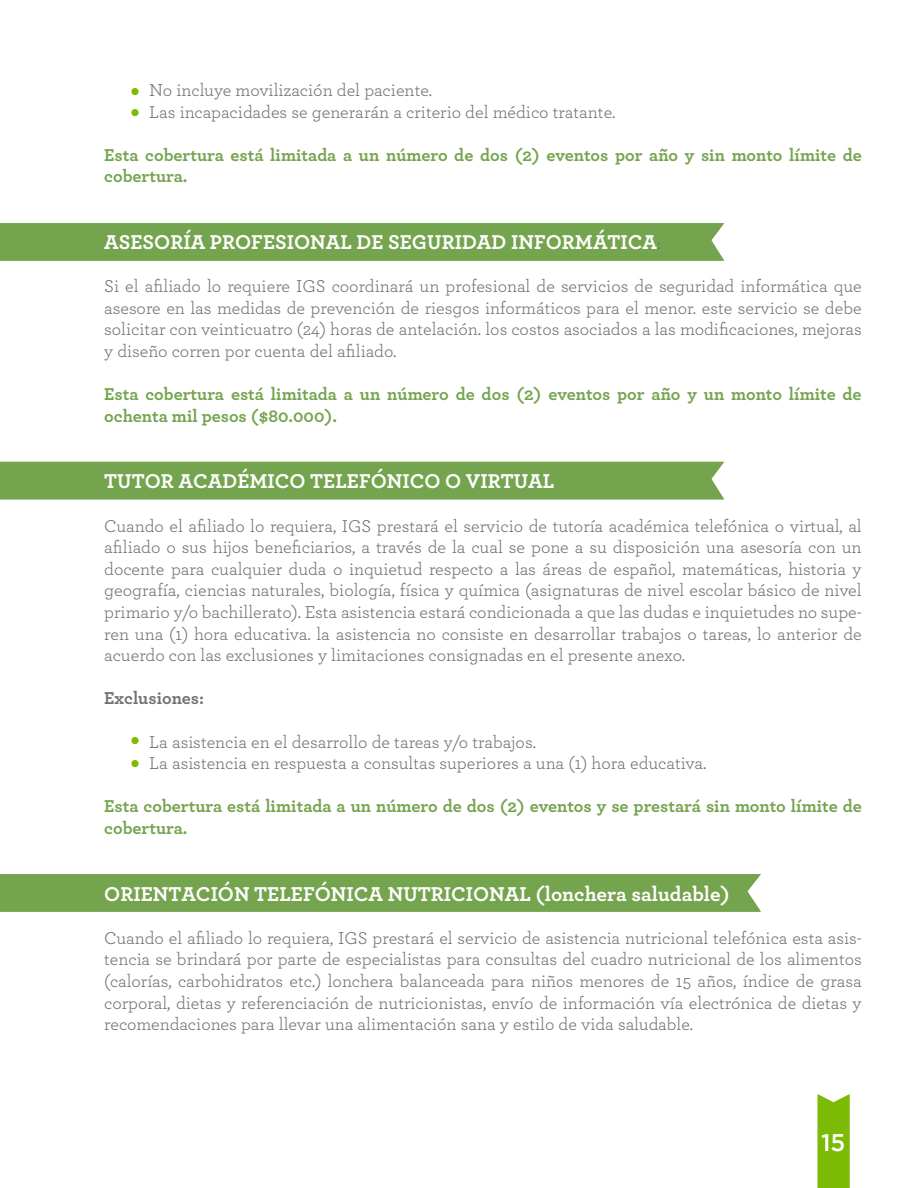
<style>
.page{position:relative;width:918px;height:1188px;background:#fff}
.page>*{position:absolute;margin:0;border:0;box-sizing:border-box;transform-origin:0 0}
.t1{font:500 24px "Gotham";color:#fff}
.t2{font:700 21px "Archer";color:#fff}
.t3{font:18px/21.6px "Archer";color:#727276;text-align:justify}
.t4{font:700 18px/21.6px "Archer";color:#75a44f}
.t5{font:700 18px "Archer";color:#727276}
.s1{font-weight:400;font-size:18px;color:#727276}
</style>
<div class="page">
<div style="left:818px;top:1094px;width:31px;height:94px;background:#7bba05"></div>
<div style="left:0;top:223px;width:724px;height:38px;background:#75a44f"></div>
<div style="left:0;top:462px;width:724px;height:37px;background:#75a44f"></div>
<div style="left:0;top:874px;width:761px;height:38px;background:#75a44f"></div>
<p class="t3" style="left:149px;top:78px;width:468px">No incluye movilización del paciente.<br>Las incapacidades se generarán a criterio del médico tratante.</p>
<p class="t4" style="left:104px;top:143px;width:759px">Esta cobertura está limitada a un número de dos (2) eventos por año y sin monto límite de cobertura.</p>
<p class="t2" style="left:104px;top:226px;width:558px">ASESORÍA PROFESIONAL DE SEGURIDAD INFORMÁTICA<span class="s1">:</span></p>
<p class="t3" style="left:104px;top:275px;width:759px">Si el afiliado lo requiere IGS coordinará un profesional de servicios de seguridad informática que asesore en las medidas de prevención de riesgos informáticos para el menor. este servicio se debe solicitar con veinticuatro (24) horas de antelación. los costos asociados a las modificaciones, mejoras y diseño corren por cuenta del afiliado.</p>
<p class="t4" style="left:104px;top:382px;width:759px">Esta cobertura está limitada a un número de dos (2) eventos por año y un monto límite de ochenta mil pesos ($80.000).</p>
<p class="t2" style="left:104px;top:465px;width:452px">TUTOR ACADÉMICO TELEFÓNICO O VIRTUAL</p>
<p class="t3" style="left:104px;top:514px;width:759px">Cuando el afiliado lo requiera, IGS prestará el servicio de tutoría académica telefónica o virtual, al afiliado o sus hijos beneficiarios, a través de la cual se pone a su disposición una asesoría con un docente para cualquier duda o inquietud respecto a las áreas de español, matemáticas, historia y geografía, ciencias naturales, biología, física y química (asignaturas de nivel escolar básico de nivel primario y/o bachillerato). Esta asistencia estará condicionada a que las dudas e inquietudes no supe&shy;ren una (1) hora educativa. la asistencia no consiste en desarrollar trabajos o tareas, lo anterior de acuerdo con las exclusiones y limitaciones consignadas en el presente anexo.</p>
<p class="t5" style="left:104px;top:684px;width:101px">Exclusiones:</p>
<p class="t3" style="left:149px;top:730px;width:559px">La asistencia en el desarrollo de tareas y/o trabajos.<br>La asistencia en respuesta a consultas superiores a una (1) hora educativa.</p>
<p class="t4" style="left:104px;top:795px;width:759px">Esta cobertura está limitada a un número de dos (2) eventos y se prestará sin monto límite de cobertura.</p>
<p class="t2" style="left:104px;top:877px;width:627px">ORIENTACIÓN TELEFÓNICA NUTRICIONAL (lonchera saludable)</p>
<p class="t3" style="left:104px;top:926px;width:759px">Cuando el afiliado lo requiera, IGS prestará el servicio de asistencia nutricional telefónica esta asis&shy;tencia se brindará por parte de especialistas para consultas del cuadro nutricional de los alimentos (calorías, carbohidratos etc.) lonchera balanceada para niños menores de 15 años, índice de grasa corporal, dietas y referenciación de nutricionistas, envío de información vía electrónica de dietas y recomendaciones para llevar una alimentación sana y estilo de vida saludable.</p>
<h1 class="t1" style="left:821px;top:1129px;width:25px">15</h1>
</div>
